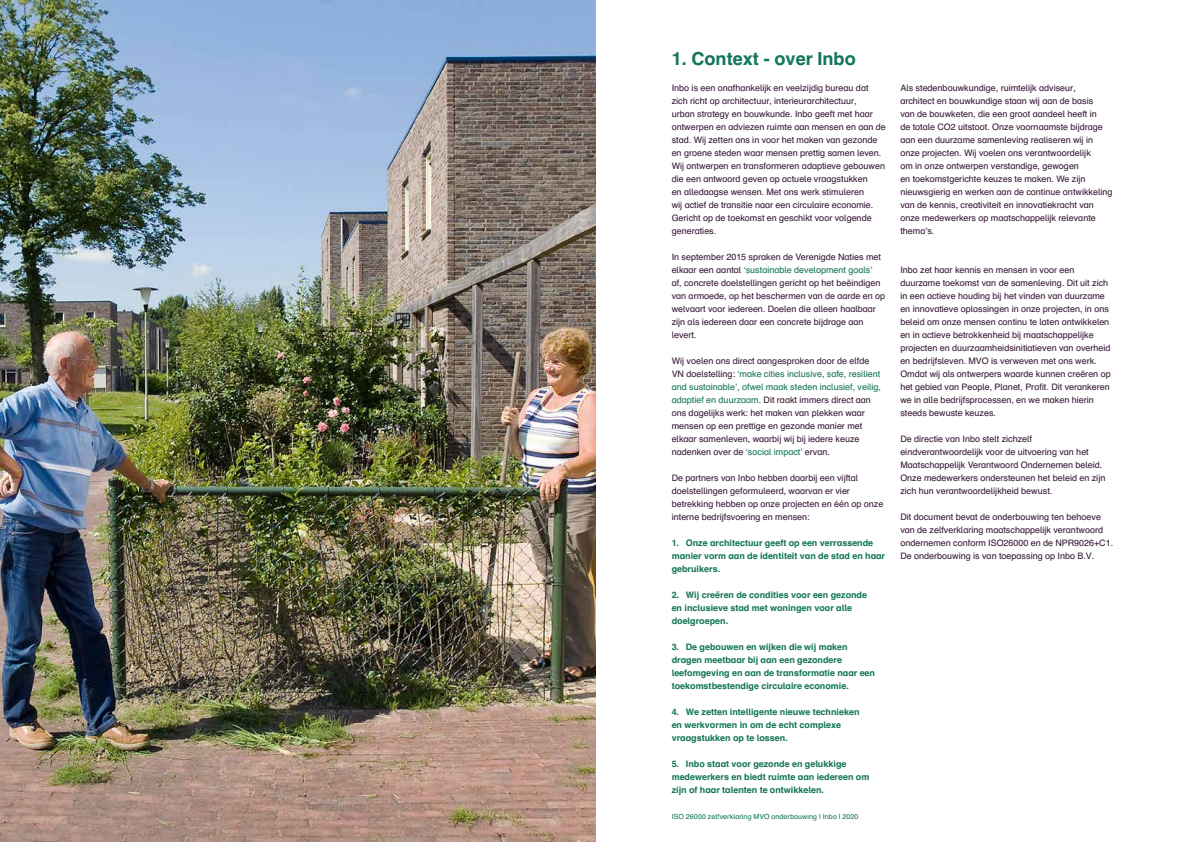
<style>
.page{position:relative;width:1191px;height:842px;background:#fff}
.page>*{position:absolute;margin:0;border:0;box-sizing:border-box;transform-origin:0 0}
.t1{font:700 18px "Schulbuch Nord";color:#14765a}
.t2{font:8.9px/13px "Schulbuch Nord";color:#391b3a}
.t3{font:700 8.9px/13px "Schulbuch Nord";color:#14765a}
.t4{font:7px "Schulbuch Nord";letter-spacing:.015em;color:#14765a}
.s1{color:#14765a}
</style>
<div class="page">
<img style="left:0;top:0;width:595px;height:842px">
<h1 class="t1" style="left:671px;top:47px;width:186px">1. Context - over Inbo</h1>
<p class="t2" style="left:671px;top:81px;width:216px">Inbo is een onafhankelijk en veelzijdig bureau dat zich richt op architectuur, interieurarchitectuur,<br>urban strategy en bouwkunde. Inbo geeft met haar ontwerpen en adviezen ruimte aan mensen en aan de stad. Wij zetten ons in voor het maken van gezonde en groene steden waar mensen prettig samen leven.<br>Wij ontwerpen en transformeren adaptieve gebouwen die een antwoord geven op actuele vraagstukken<br>en alledaagse wensen. Met ons werk stimuleren<br>wij actief de transitie naar een circulaire economie.<br>Gericht op de toekomst en geschikt voor volgende generaties.</p>
<p class="t2" style="left:671px;top:250px;width:215px">In september 2015 spraken de Verenigde Naties met elkaar een aantal <span class="s1">‘sustainable development goals’<br></span>af, concrete doelstellingen gericht op het beëindigen van armoede, op het beschermen van de aarde en op welvaart voor iedereen. Doelen die alleen haalbaar zijn als iedereen daar een concrete bijdrage aan levert.</p>
<p class="t2" style="left:671px;top:354px;width:211px">Wij voelen ons direct aangesproken door de elfde VN doelstelling: <span class="s1">‘make cities inclusive, safe, resilient and sustainable’, ofwel maak steden inclusief, veilig, adaptief en duurzaam</span>. Dit raakt immers direct aan ons dagelijks werk: het maken van plekken waar mensen op een prettige en gezonde manier met elkaar samenleven, waarbij wij bij iedere keuze nadenken over de <span class="s1">‘social impact’</span> ervan.</p>
<p class="t2" style="left:671px;top:471px;width:213px">De partners van Inbo hebben daarbij een vijftal doelstellingen geformuleerd, waarvan er vier betrekking hebben op onze projecten en één op onze interne bedrijfsvoering en mensen:</p>
<p class="t3" style="left:671px;top:536px;width:215px">1. Onze architectuur geeft op een verrassende manier vorm aan de identiteit van de stad en haar gebruikers.</p>
<p class="t3" style="left:671px;top:588px;width:197px">2. Wij creëren de condities voor een gezonde en inclusieve stad met woningen voor alle doelgroepen.</p>
<p class="t3" style="left:671px;top:640px;width:205px">3. De gebouwen en wijken die wij maken dragen meetbaar bij aan een gezondere leefomgeving en aan de transformatie naar een toekomstbestendige circulaire economie.</p>
<p class="t3" style="left:671px;top:705px;width:189px">4. We zetten intelligente nieuwe technieken en werkvormen in om de echt complexe vraagstukken op te lossen.</p>
<p class="t3" style="left:671px;top:757px;width:199px">5. Inbo staat voor gezonde en gelukkige medewerkers en biedt ruimte aan iedereen om zijn of haar talenten te ontwikkelen.</p>
<p class="t4" style="left:671px;top:812px;width:188px">ISO 26000 zelfverklaring MVO onderbouwing | Inbo | 2020</p>
<p class="t2" style="left:900px;top:81px;width:214px">Als stedenbouwkundige, ruimtelijk adviseur,<br>architect en bouwkundige staan wij aan de basis<br>van de bouwketen, die een groot aandeel heeft in<br>de totale CO2 uitstoot. Onze voornaamste bijdrage aan een duurzame samenleving realiseren wij in onze projecten. Wij voelen ons verantwoordelijk<br>om in onze ontwerpen verstandige, gewogen<br>en toekomstgerichte keuzes te maken. We zijn nieuwsgierig en werken aan de continue ontwikkeling van de kennis, creativiteit en innovatiekracht van onze medewerkers op maatschappelijk relevante thema’s.</p>
<p class="t2" style="left:900px;top:263px;width:212px">Inbo zet haar kennis en mensen in voor een duurzame toekomst van de samenleving. Dit uit zich in een actieve houding bij het vinden van duurzame en innovatieve oplossingen in onze projecten, in ons beleid om onze mensen continu te laten ontwikkelen en in actieve betrokkenheid bij maatschappelijke projecten en duurzaamheidsinitiatieven van overheid en bedrijfsleven. MVO is verweven met ons werk.<br>Omdat wij als ontwerpers waarde kunnen creëren op het gebied van People, Planet, Profit. Dit verankeren we in alle bedrijfsprocessen, en we maken hierin steeds bewuste keuzes.</p>
<p class="t2" style="left:900px;top:432px;width:207px">De directie van Inbo stelt zichzelf eindverantwoordelijk voor de uitvoering van het Maatschappelijk Verantwoord Ondernemen beleid.<br>Onze medewerkers ondersteunen het beleid en zijn zich hun verantwoordelijkheid bewust.</p>
<p class="t2" style="left:900px;top:510px;width:214px">Dit document bevat de onderbouwing ten behoeve van de zelfverklaring maatschappelijk verantwoord ondernemen conform ISO26000 en de NPR9026+C1.<br>De onderbouwing is van toepassing op Inbo B.V.</p>
</div>
